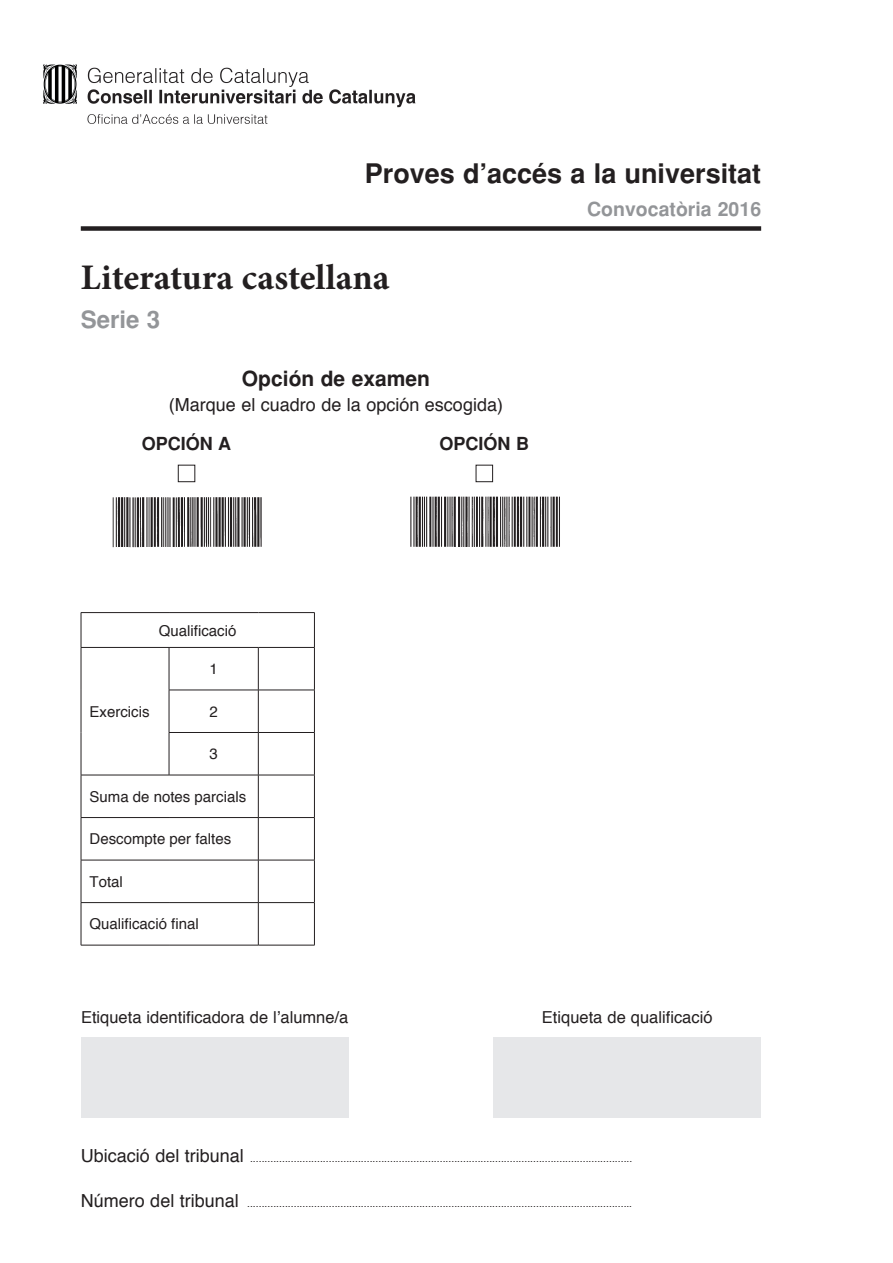
<style>
.page{position:relative;width:893px;height:1263px;background:#fff}
.page>*{position:absolute;margin:0;border:0;box-sizing:border-box;transform-origin:0 0}
.t1{font:700 36px "Minion Pro";color:#231f20}
.t2{font:700 27px "Helvetica";color:#231f20}
.t3{font:700 24px "Helvetica";color:#939598}
.t4{font:700 21px "Helvetica";color:#231f20}
.t5{font:700 19.5px "Helvetica";color:#939598}
.t6{font:18px "Helvetica";color:#231f20}
.t7{font:700 18px "Helvetica";color:#231f20}
.t8{font:16.5px "Helvetica";color:#231f20}
.t9{font:15px "Helvetica";color:#231f20}
.t10{font:10.5px "Helvetica";color:#231f20}
.s1{font-size:18px}
</style>
<div class="page">
<div style="left:81px;top:226px;width:680px;height:5px;background:#231f20"></div>
<div style="left:81px;top:1037px;width:268px;height:81px;background:#e6e7e9"></div>
<div style="left:493px;top:1037px;width:268px;height:81px;background:#e6e7e9"></div>
<div style="left:178px;top:465px;width:17px;height:17px;background:#fff;border:1px solid #231f20"></div>
<div style="left:476px;top:465px;width:17px;height:17px;background:#fff;border:1px solid #231f20"></div>
<img style="left:112px;top:497px;width:150px;height:51px">
<img style="left:410px;top:496px;width:150px;height:51px">
<img style="left:43px;top:64px;width:373px;height:60px">
<svg style="left:82px;top:613px;width:232px;height:332px"></svg>
<hr style="left:81px;top:612px;width:88px;height:1px;background:#231f20">
<hr style="left:81px;top:613px;width:1px;height:34px;background:#231f20">
<hr style="left:169px;top:612px;width:89px;height:1px;background:#231f20">
<hr style="left:258px;top:612px;width:57px;height:1px;background:#231f20">
<hr style="left:314px;top:613px;width:1px;height:34px;background:#231f20">
<hr style="left:81px;top:647px;width:88px;height:1px;background:#231f20">
<hr style="left:81px;top:648px;width:1px;height:42px;background:#231f20">
<hr style="left:169px;top:647px;width:89px;height:1px;background:#231f20">
<hr style="left:169px;top:648px;width:1px;height:42px;background:#231f20">
<hr style="left:258px;top:647px;width:57px;height:1px;background:#231f20">
<hr style="left:258px;top:648px;width:1px;height:42px;background:#231f20">
<hr style="left:314px;top:648px;width:1px;height:42px;background:#231f20">
<hr style="left:81px;top:690px;width:1px;height:42px;background:#231f20">
<hr style="left:169px;top:690px;width:89px;height:1px;background:#231f20">
<hr style="left:169px;top:690px;width:1px;height:42px;background:#231f20">
<hr style="left:258px;top:690px;width:57px;height:1px;background:#231f20">
<hr style="left:258px;top:690px;width:1px;height:42px;background:#231f20">
<hr style="left:314px;top:690px;width:1px;height:42px;background:#231f20">
<hr style="left:81px;top:732px;width:1px;height:43px;background:#231f20">
<hr style="left:169px;top:732px;width:89px;height:1px;background:#231f20">
<hr style="left:169px;top:733px;width:1px;height:42px;background:#231f20">
<hr style="left:258px;top:732px;width:57px;height:1px;background:#231f20">
<hr style="left:258px;top:733px;width:1px;height:42px;background:#231f20">
<hr style="left:314px;top:733px;width:1px;height:42px;background:#231f20">
<hr style="left:81px;top:775px;width:88px;height:1px;background:#231f20">
<hr style="left:81px;top:775px;width:1px;height:42px;background:#231f20">
<hr style="left:169px;top:775px;width:89px;height:1px;background:#231f20">
<hr style="left:258px;top:775px;width:57px;height:1px;background:#231f20">
<hr style="left:258px;top:775px;width:1px;height:42px;background:#231f20">
<hr style="left:314px;top:775px;width:1px;height:42px;background:#231f20">
<hr style="left:81px;top:817px;width:88px;height:1px;background:#231f20">
<hr style="left:81px;top:818px;width:1px;height:42px;background:#231f20">
<hr style="left:169px;top:817px;width:89px;height:1px;background:#231f20">
<hr style="left:258px;top:817px;width:57px;height:1px;background:#231f20">
<hr style="left:258px;top:818px;width:1px;height:42px;background:#231f20">
<hr style="left:314px;top:818px;width:1px;height:42px;background:#231f20">
<hr style="left:81px;top:860px;width:88px;height:1px;background:#231f20">
<hr style="left:81px;top:860px;width:1px;height:42px;background:#231f20">
<hr style="left:169px;top:860px;width:89px;height:1px;background:#231f20">
<hr style="left:258px;top:860px;width:57px;height:1px;background:#231f20">
<hr style="left:258px;top:860px;width:1px;height:42px;background:#231f20">
<hr style="left:314px;top:860px;width:1px;height:42px;background:#231f20">
<hr style="left:81px;top:902px;width:88px;height:1px;background:#231f20">
<hr style="left:81px;top:903px;width:1px;height:42px;background:#231f20">
<hr style="left:169px;top:902px;width:89px;height:1px;background:#231f20">
<hr style="left:258px;top:902px;width:57px;height:1px;background:#231f20">
<hr style="left:258px;top:903px;width:1px;height:42px;background:#231f20">
<hr style="left:314px;top:903px;width:1px;height:42px;background:#231f20">
<hr style="left:81px;top:945px;width:88px;height:1px;background:#231f20">
<hr style="left:169px;top:945px;width:89px;height:1px;background:#231f20">
<hr style="left:258px;top:945px;width:57px;height:1px;background:#231f20">
<h2 class="t2" style="left:365px;top:157px;width:398px">Proves d’accés a la universitat</h2>
<h3 class="t5" style="left:587px;top:197px;width:175px">Convocatòria 2016</h3>
<h1 class="t1" style="left:81px;top:252px;width:310px">Literatura castellana</h1>
<h3 class="t3" style="left:81px;top:305px;width:81px">Serie 3</h3>
<p class="t4" style="left:242px;top:366px;width:189px">Opción de examen</p>
<p class="t6" style="left:169px;top:391px;width:336px">(Marque el cuadro de la opción escogida)</p>
<p class="t7" style="left:142px;top:433px;width:91px">OPCIÓN A</p>
<p class="t7" style="left:440px;top:433px;width:91px">OPCIÓN B</p>
<h3 class="t9" style="left:159px;top:619px;width:79px">Qualificació</h3>
<h3 class="t9" style="left:209px;top:657px;width:10px">1</h3>
<h3 class="t9" style="left:209px;top:700px;width:10px">2</h3>
<h3 class="t9" style="left:209px;top:742px;width:10px">3</h3>
<h3 class="t9" style="left:90px;top:785px;width:158px">Suma de notes parcials</h3>
<h3 class="t9" style="left:90px;top:827px;width:143px">Descompte per faltes</h3>
<h3 class="t9" style="left:90px;top:870px;width:35px">Total</h3>
<h3 class="t9" style="left:90px;top:913px;width:111px">Qualificació final</h3>
<h3 class="t9" style="left:90px;top:700px;width:61px">Exercicis</h3>
<h3 class="t8" style="left:81px;top:1005px;width:269px">Etiqueta identificadora de l’alumne/a</h3>
<h3 class="t8" style="left:542px;top:1005px;width:172px">Etiqueta de qualificació</h3>
<p class="t10" style="left:81px;top:1150px;width:553px"><span class="s1">Ubicació del tribunal</span> ...................................................................................................................................</p>
<p class="t10" style="left:81px;top:1195px;width:553px"><span class="s1">Número del tribunal</span> ....................................................................................................................................</p>
</div>
